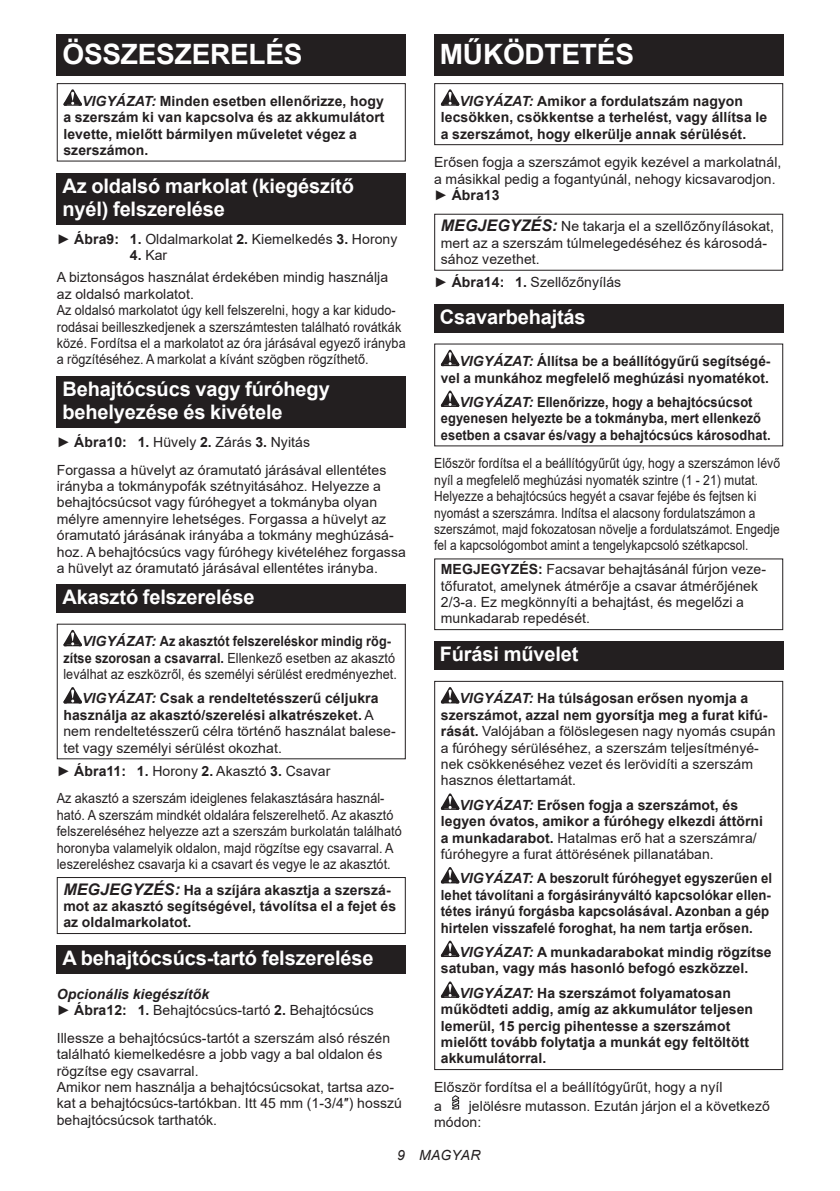
<style>
.page{position:relative;width:840px;height:1191px;background:#fff}
.page>*{position:absolute;margin:0;border:0;box-sizing:border-box;transform-origin:0 0}
.t1{font:700 28px "Arial";letter-spacing:-.01em;color:#fff}
.t2{font:700 20px/23.4px "Arial";letter-spacing:-.01em;color:#fff}
.t3{font:14px/16.4px "Arial";letter-spacing:.005em;color:#231f20}
.t4{font:700 14px/16.4px "Arial";letter-spacing:.005em;color:#231f20}
.t5{font:14px/16.4px "Arial";letter-spacing:.005em;color:#231f20;scale:.9 1}
.t6{font:14px/16.4px "Arial";letter-spacing:.005em;color:#231f20;scale:.87 1}
.t7{font:700 14px/16.4px "Arial";letter-spacing:.005em;color:#231f20;scale:.94 1}
.t8{font:700 14px/16.4px "Arial";letter-spacing:.005em;color:#231f20;scale:.92 1}
.t9{font:italic 14px "Arial";letter-spacing:.005em;color:#231f20}
.s1{font-style:italic}
.s2{font-weight:700}
.s3{font-weight:700;font-style:italic}
.s4{font-style:italic;font-size:16px}
.s5{font-weight:700;font-style:italic;font-size:16px}
.s6{font-weight:400}
</style>
<div class="page">
<div style="left:57px;top:34px;width:348px;height:41px;background:#231f20"></div>
<svg style="left:63px;top:89px;width:19px;height:17px"></svg>
<div style="left:57px;top:83px;width:348px;height:79px;border:1px solid #231f20"></div>
<div style="left:57px;top:173px;width:348px;height:52px;background:#231f20"></div>
<div style="left:57px;top:376px;width:348px;height:52px;background:#231f20"></div>
<div style="left:57px;top:584px;width:348px;height:29px;background:#231f20"></div>
<svg style="left:63px;top:630px;width:19px;height:16px"></svg>
<svg style="left:63px;top:687px;width:19px;height:16px"></svg>
<div style="left:57px;top:877px;width:348px;height:57px;border:1px solid #231f20"></div>
<div style="left:57px;top:945px;width:348px;height:29px;background:#231f20"></div>
<div style="left:434px;top:34px;width:348px;height:41px;background:#231f20"></div>
<svg style="left:440px;top:89px;width:19px;height:17px"></svg>
<div style="left:434px;top:83px;width:348px;height:62px;border:1px solid #231f20"></div>
<div style="left:434px;top:214px;width:348px;height:57px;border:1px solid #231f20"></div>
<div style="left:434px;top:304px;width:348px;height:29px;background:#231f20"></div>
<svg style="left:440px;top:350px;width:19px;height:16px"></svg>
<svg style="left:440px;top:390px;width:19px;height:17px"></svg>
<div style="left:434px;top:558px;width:348px;height:72px;border:1px solid #231f20"></div>
<div style="left:434px;top:641px;width:348px;height:29px;background:#231f20"></div>
<svg style="left:440px;top:687px;width:19px;height:16px"></svg>
<svg style="left:440px;top:793px;width:19px;height:17px"></svg>
<svg style="left:440px;top:867px;width:19px;height:16px"></svg>
<svg style="left:440px;top:940px;width:19px;height:17px"></svg>
<svg style="left:440px;top:981px;width:19px;height:16px"></svg>
<div style="left:434px;top:681px;width:348px;height:389px;border:1px solid #231f20"></div>
<svg style="left:452px;top:1095px;width:8px;height:15px"></svg>
<h1 class="t1" style="left:62px;top:34px;width:241px">ÖSSZESZERELÉS</h1>
<p class="t4" style="left:63px;top:93px;width:322px;text-indent:19px"><span class="s1">VIGYÁZAT:</span> Minden esetben ellenőrizze, hogy a szerszám ki van kapcsolva és az akkumulátort levette, mielőtt bármilyen műveletet végez a szerszámon.</p>
<h2 class="t2" style="left:62px;top:174px;width:293px">Az oldalsó markolat (kiegészítő nyél) felszerelése</h2>
<p class="t3" style="left:57px;top:231px;width:342px">► <span class="s2">Ábra9: 1.</span> Oldalmarkolat <span class="s2">2.</span> Kiemelkedés <span class="s2">3.</span> Horony</p>
<p class="t3" style="left:57px;top:244px;width:333px;line-height:22px;text-indent:73px"><span class="s2">4.</span> Kar<br>A biztonságos használat érdekében mindig használja</p>
<p class="t3" style="left:57px;top:286px;width:350px">az oldalsó markolatot.<br>Az oldalsó markolatot úgy kell felszerelni, hogy a kar kidudo&shy;rodásai beilleszkedjenek a szerszámtesten található rovátkák közé. Fordítsa el a markolatot az óra járásával egyező irányba a rögzítéséhez. A markolat a kívánt szögben rögzíthető.</p>
<h2 class="t2" style="left:62px;top:377px;width:269px">Behajtócsúcs vagy fúróhegy behelyezése és kivétele</h2>
<p class="t3" style="left:57px;top:428px;width:331px;line-height:27.8px">► <span class="s2">Ábra10: 1.</span> Hüvely <span class="s2">2.</span> Zárás <span class="s2">3.</span> Nyitás<br>Forgassa a hüvelyt az óramutató járásával ellentétes</p>
<p class="t3" style="left:57px;top:478px;width:350px">irányba a tokmánypofák szétnyitásához. Helyezze a behajtócsúcsot vagy fúróhegyet a tokmányba olyan mélyre amennyire lehetséges. Forgassa a hüvelyt az óramutató járásának irányába a tokmány meghúzásá&shy;hoz. A behajtócsúcs vagy fúróhegy kivételéhez forgassa a hüvelyt az óramutató járásával ellentétes irányba.</p>
<h2 class="t2" style="left:62px;top:586px;width:194px">Akasztó felszerelése</h2>
<p class="t5" style="left:63px;top:633px;width:372px;text-indent:19px"><span class="s3">VIGYÁZAT:</span> <span class="s2">Az akasztót felszereléskor mindig rög&shy;zítse szorosan a csavarral.</span> Ellenkező esetben az akasztó leválhat az eszközről, és személyi sérülést eredményezhet.</p>
<p class="t3" style="left:63px;top:690px;width:334px;text-indent:19px"><span class="s3">VIGYÁZAT:</span> <span class="s2">Csak a rendeltetésszerű céljukra használja az akasztó/szerelési alkatrészeket.</span> A nem rendeltetésszerű célra történő használat balese&shy;tet vagy személyi sérülést okozhat.</p>
<p class="t3" style="left:57px;top:757px;width:329px;line-height:27.8px">► <span class="s2">Ábra11: 1.</span> Horony <span class="s2">2.</span> Akasztó <span class="s2">3.</span> Csavar<br>Az akasztó a szerszám ideiglenes felakasztására használ-</p>
<p class="t5" style="left:57px;top:806px;width:384px">ható. A szerszám mindkét oldalára felszerelhető. Az akasztó felszereléséhez helyezze azt a szerszám burkolatán található horonyba valamelyik oldalon, majd rögzítse egy csavarral. A leszereléshez csavarja ki a csavart és vegye le az akasztót.</p>
<p class="t4" style="left:63px;top:881px;width:334px"><span class="s4">MEGJEGYZÉS:</span> Ha a szíjára akasztja a szerszá&shy;mot az akasztó segítségével, távolítsa el a fejet és az oldalmarkolatot.</p>
<h2 class="t2" style="left:62px;top:947px;width:312px">A behajtócsúcs-tartó felszerelése</h2>
<p class="t3" style="left:57px;top:985px;width:318px"><span class="s3">Opcionális kiegészítők<br></span>► <span class="s2">Ábra12: 1.</span> Behajtócsúcs-tartó <span class="s2">2.</span> Behajtócsúcs</p>
<p class="t3" style="left:57px;top:1029px;width:346px">Illessze a behajtócsúcs-tartót a szerszám alsó részén található kiemelkedésre a jobb vagy a bal oldalon és rögzítse egy csavarral.<br>Amikor nem használja a behajtócsúcsokat, tartsa azo&shy;kat a behajtócsúcs-tartókban. Itt 45 mm (1-3/4″) hosszú behajtócsúcsok tarthatók.</p>
<h1 class="t1" style="left:439px;top:34px;width:195px">MŰKÖDTETÉS</h1>
<p class="t4" style="left:440px;top:93px;width:328px;text-indent:19px"><span class="s1">VIGYÁZAT:</span> Amikor a fordulatszám nagyon lecsökken, csökkentse a terhelést, vagy állítsa le a szerszámot, hogy elkerülje annak sérülését.</p>
<p class="t3" style="left:434px;top:154px;width:348px">Erősen fogja a szerszámot egyik kezével a markolatnál, a másikkal pedig a fogantyúnál, nehogy kicsavarodjon. ► <span class="s2">Ábra13</span></p>
<p class="t3" style="left:440px;top:218px;width:334px"><span class="s5">MEGJEGYZÉS:</span> Ne takarja el a szellőzőnyílásokat, mert az a szerszám túlmelegedéséhez és károsodá&shy;sához vezethet.</p>
<p class="t3" style="left:434px;top:274px;width:188px">► <span class="s2">Ábra14: 1.</span> Szellőzőnyílás</p>
<h2 class="t2" style="left:439px;top:306px;width:147px">Csavarbehajtás</h2>
<p class="t4" style="left:440px;top:353px;width:331px;text-align:right"><span class="s1">VIGYÁZAT:</span> Állítsa be a beállítógyűrű segítségé&shy;vel a munkához megfelelő meghúzási nyomatékot.</p>
<p class="t8" style="left:440px;top:394px;width:360px;text-indent:19px"><span class="s1">VIGYÁZAT:</span> Ellenőrizze, hogy a behajtócsúcsot egyenesen helyezte be a tokmányba, mert ellenkező esetben a csavar és/vagy a behajtócsúcs károsodhat.</p>
<p class="t6" style="left:434px;top:455px;width:399px">Először fordítsa el a beállítógyűrűt úgy, hogy a szerszámon lévő nyíl a megfelelő meghúzási nyomaték szintre (1 - 21) mutat.<br>Helyezze a behajtócsúcs hegyét a csavar fejébe és fejtsen ki nyomást a szerszámra. Indítsa el alacsony fordulatszámon a szerszámot, majd fokozatosan növelje a fordulatszámot. Engedje fel a kapcsológombot amint a tengelykapcsoló szétkapcsol.</p>
<p class="t3" style="left:440px;top:561px;width:326px"><span class="s2">MEGJEGYZÉS:</span> Facsavar behajtásánál fúrjon veze&shy;tőfuratot, amelynek átmérője a csavar átmérőjének 2/3-a. Ez megkönnyíti a behajtást, és megelőzi a munkadarab repedését.</p>
<h2 class="t2" style="left:439px;top:643px;width:140px">Fúrási művelet</h2>
<p class="t3" style="left:440px;top:690px;width:336px;text-indent:19px"><span class="s3">VIGYÁZAT:</span> <span class="s2">Ha túlságosan erősen nyomja a szerszámot, azzal nem gyorsítja meg a furat kifú&shy;rását.</span> Valójában a fölöslegesen nagy nyomás csupán a fúróhegy sérüléséhez, a szerszám teljesítményé&shy;nek csökkenéséhez vezet és lerövidíti a szerszám hasznos élettartamát.</p>
<p class="t4" style="left:440px;top:797px;width:323px;text-indent:19px"><span class="s1">VIGYÁZAT:</span> Erősen fogja a szerszámot, és legyen óvatos, amikor a fúróhegy elkezdi áttörni a munkadarabot. <span class="s6">Hatalmas erő hat a szerszámra/ fúróhegyre a furat áttörésének pillanatában.</span></p>
<p class="t7" style="left:440px;top:870px;width:354px;text-indent:19px"><span class="s1">VIGYÁZAT:</span> A beszorult fúróhegyet egyszerűen el lehet távolítani a forgásirányváltó kapcsolókar ellen&shy;tétes irányú forgásba kapcsolásával. Azonban a gép hirtelen visszafelé foroghat, ha nem tartja erősen.</p>
<p class="t4" style="left:440px;top:944px;width:332px;text-indent:19px"><span class="s1">VIGYÁZAT:</span> A munkadarabokat mindig rögzítse satuban, vagy más hasonló befogó eszközzel.</p>
<p class="t4" style="left:440px;top:985px;width:313px;text-indent:19px"><span class="s1">VIGYÁZAT:</span> Ha szerszámot folyamatosan működteti addig, amíg az akkumulátor teljesen lemerül, 15 percig pihentesse a szerszámot mielőtt tovább folytatja a munkát egy feltöltött akkumulátorral.</p>
<p class="t3" style="left:434px;top:1077px;width:290px;line-height:18.8px">Először fordítsa el a beállítógyűrűt, hogy a nyíl a</p>
<p class="t3" style="left:434px;top:1097px;width:337px;text-indent:35px">jelölésre mutasson. Ezután járjon el a következő módon:</p>
<p class="t9" style="left:397px;top:1146px;width:85px">9 MAGYAR</p>
</div>
